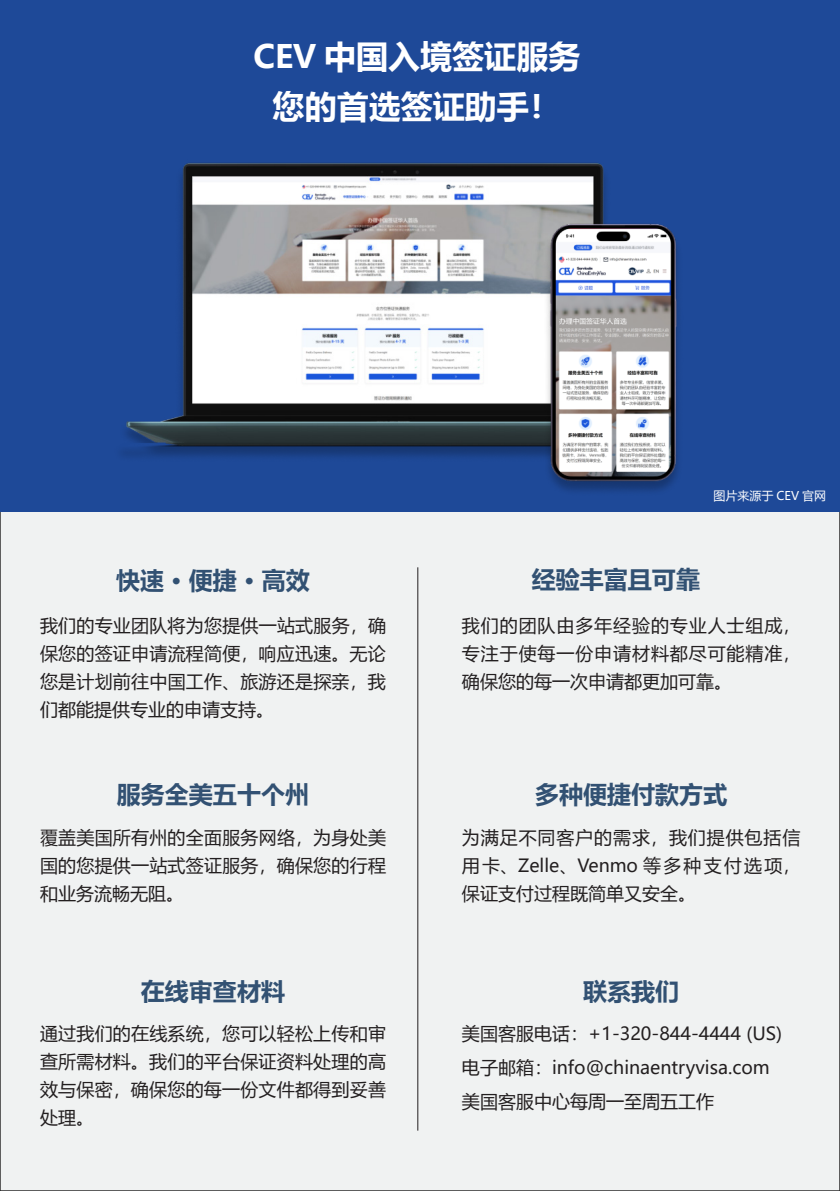
<style>
.page{position:relative;width:840px;height:1191px;background:#fff}
.page>*{position:absolute;margin:0;border:0;box-sizing:border-box;transform-origin:0 0}
.大标题{font:700 32px "Microsoft Ya Hei";color:#fff}
.正文02{font:700 24px "Microsoft Ya Hei";color:#325173}
.内文{font:18px/28px "Microsoft Ya Hei";letter-spacing:.01em;color:#231f20;text-align:justify}
.图片注释{font:12px "Microsoft Ya Hei";color:#fff}
</style>
<div class="page">
<div style="left:0;top:0;width:839px;height:1191px;background:#edefef"></div>
<hr style="left:417px;top:567px;width:1px;height:563px;background:#231f20">
<div style="left:0;top:0;width:839px;height:511px;background:#1e4998"></div>
<img style="left:78px;top:143px;width:547px;height:340px">
<img style="left:466px;top:213px;width:294px;height:294px">
<p class="大标题" style="left:253px;top:34px;width:328px">CEV 中国入境签证服务</p>
<p class="大标题" style="left:272px;top:84px;width:289px">您的首选签证助手！</p>
<p class="图片注释" style="left:713px;top:488px;width:114px">图片来源于 CEV 官网</p>
<p class="正文02" style="left:116px;top:564px;width:195px">快速 · 便捷 · 高效</p>
<p class="正文02" style="left:531px;top:562px;width:169px">经验丰富且可靠</p>
<p class="内文" style="left:40px;top:611px;width:347px">我们的专业团队将为您提供一站式服务，确保您的签证申请流程简便，响应迅速。无论您是计划前往中国工作、旅游还是探亲，我们都能提供专业的申请支持。</p>
<p class="内文" style="left:461px;top:611px;width:340px">我们的团队由多年经验的专业人士组成，专注于使每一份申请材料都尽可能精准，确保您的每一次申请都更加可靠。</p>
<p class="正文02" style="left:117px;top:777px;width:194px">服务全美五十个州</p>
<p class="内文" style="left:40px;top:822px;width:347px">覆盖美国所有州的全面服务网络，为身处美国的您提供一站式签证服务，确保您的行程和业务流畅无阻。</p>
<p class="正文02" style="left:535px;top:777px;width:193px">多种便捷付款方式</p>
<p class="内文" style="left:461px;top:822px;width:340px">为满足不同客户的需求，我们提供包括信用卡、Zelle、Venmo 等多种支付选项，保证支付过程既简单又安全。</p>
<p class="正文02" style="left:141px;top:974px;width:145px">在线审查材料</p>
<p class="正文02" style="left:583px;top:974px;width:97px">联系我们</p>
<p class="内文" style="left:40px;top:1019px;width:347px">通过我们的在线系统，您可以轻松上传和审查所需材料。我们的平台保证资料处理的高效与保密，确保您的每一份文件都得到妥善处理。</p>
<p class="内文" style="left:461px;top:1019px;width:321px">美国客服电话：+1-320-844-4444 (US)</p>
<p class="内文" style="left:461px;top:1052px;width:309px">电子邮箱：info@chinaentryvisa.com</p>
<p class="内文" style="left:461px;top:1086px;width:253px">美国客服中心每周一至周五工作</p>
</div>
